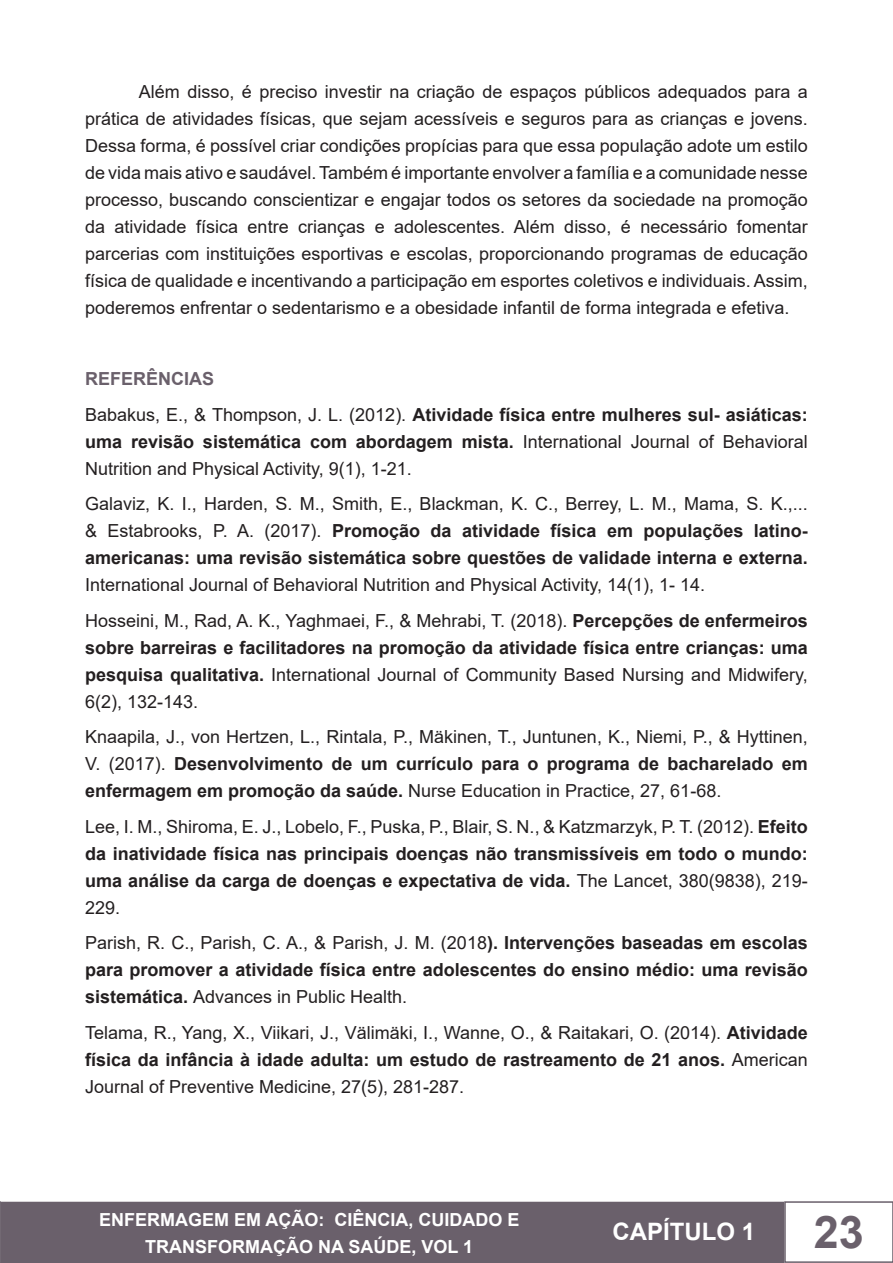
<style>
.page{position:relative;width:893px;height:1263px;background:#fff}
.page>*{position:absolute;margin:0;border:0;box-sizing:border-box;transform-origin:0 0}
.t1{font:700 45px "Arial";color:#6a606b}
.t2{font:700 24px "Arial";color:#fff}
.t3{font:18px/27px "Arial";color:#231f20;text-align:justify}
.t4{font:700 18px/27px "Arial";color:#231f20;text-align:justify}
.t5{font:700 18px/27px "Arial";color:#fff;text-align:center}
.Título_1{font:700 18px "Arial";color:#6a606b}
.s1{font-weight:700}
.s2{font-weight:400}
</style>
<div class="page">
<div style="left:1px;top:1202px;width:782px;height:60px;background:#6a606b"></div>
<div style="left:0;top:1202px;width:784px;height:61px;border:2px solid #6a606b"></div>
<svg style="left:0;top:1201px;width:1px;height:62px"></svg>
<div style="left:784px;top:1201px;width:109px;height:62px;border:2px solid #6a606b"></div>
<p class="t3" style="left:85px;top:78px;width:724px;text-indent:54px">Além disso, é preciso investir na criação de espaços públicos adequados para a prática de atividades físicas, que sejam acessíveis e seguros para as crianças e jovens.<br>Dessa forma, é possível criar condições propícias para que essa população adote um estilo de vida mais ativo e saudável. Também é importante envolver a família e a comunidade nesse processo, buscando conscientizar e engajar todos os setores da sociedade na promoção da atividade física entre crianças e adolescentes. Além disso, é necessário fomentar parcerias com instituições esportivas e escolas, proporcionando programas de educação física de qualidade e incentivando a participação em esportes coletivos e individuais. Assim, poderemos enfrentar o sedentarismo e a obesidade infantil de forma integrada e efetiva.</p>
<p class="Título_1" style="left:85px;top:366px;width:131px">REFERÊNCIAS</p>
<p class="t3" style="left:85px;top:401px;width:724px">Babakus, E., &amp; Thompson, J. L. (2012). <span class="s1">Atividade física entre mulheres sul- asiáticas: uma revisão sistemática com abordagem mista.</span> International Journal of Behavioral Nutrition and Physical Activity, 9(1), 1-21.</p>
<p class="t3" style="left:85px;top:490px;width:724px">Galaviz, K. I., Harden, S. M., Smith, E., Blackman, K. C., Berrey, L. M., Mama, S. K.,... &amp; Estabrooks, P. A. (2017). <span class="s1">Promoção da atividade física em populações latino&shy;americanas: uma revisão sistemática sobre questões de validade interna e externa.<br></span>International Journal of Behavioral Nutrition and Physical Activity, 14(1), 1- 14.</p>
<p class="t3" style="left:85px;top:607px;width:724px">Hosseini, M., Rad, A. K., Yaghmaei, F., &amp; Mehrabi, T. (2018). <span class="s1">Percepções de enfermeiros sobre barreiras e facilitadores na promoção da atividade física entre crianças: uma pesquisa qualitativa.</span> International Journal of Community Based Nursing and Midwifery, 6(2), 132-143.</p>
<p class="t3" style="left:85px;top:723px;width:724px">Knaapila, J., von Hertzen, L., Rintala, P., Mäkinen, T., Juntunen, K., Niemi, P., &amp; Hyttinen, V. (2017). <span class="s1">Desenvolvimento de um currículo para o programa de bacharelado em enfermagem em promoção da saúde.</span> Nurse Education in Practice, 27, 61-68.</p>
<p class="t4" style="left:85px;top:813px;width:724px"><span class="s2">Lee, I. M., Shiroma, E. J., Lobelo, F., Puska, P., Blair, S. N., &amp; Katzmarzyk, P. T. (2012).</span> Efeito da inatividade física nas principais doenças não transmissíveis em todo o mundo: uma análise da carga de doenças e expectativa de vida. <span class="s2">The Lancet, 380(9838), 219- 229.</span></p>
<p class="t4" style="left:85px;top:930px;width:724px"><span class="s2">Parish, R. C., Parish, C. A., &amp; Parish, J. M. (2018</span>). Intervenções baseadas em escolas para promover a atividade física entre adolescentes do ensino médio: uma revisão sistemática. <span class="s2">Advances in Public Health.</span></p>
<p class="t3" style="left:85px;top:1019px;width:724px">Telama, R., Yang, X., Viikari, J., Välimäki, I., Wanne, O., &amp; Raitakari, O. (2014). <span class="s1">Atividade física da infância à idade adulta: um estudo de rastreamento de 21 anos.</span> American Journal of Preventive Medicine, 27(5), 281-287.</p>
<p class="t5" style="left:99px;top:1206px;width:422px">ENFERMAGEM EM AÇÃO: CIÊNCIA, CUIDADO E<br>TRANSFORMAÇÃO NA SAÚDE, VOL 1</p>
<h2 class="t2" style="left:612px;top:1215px;width:144px">CAPÍTULO 1</h2>
<h1 class="t1" style="left:814px;top:1201px;width:52px">23</h1>
</div>
